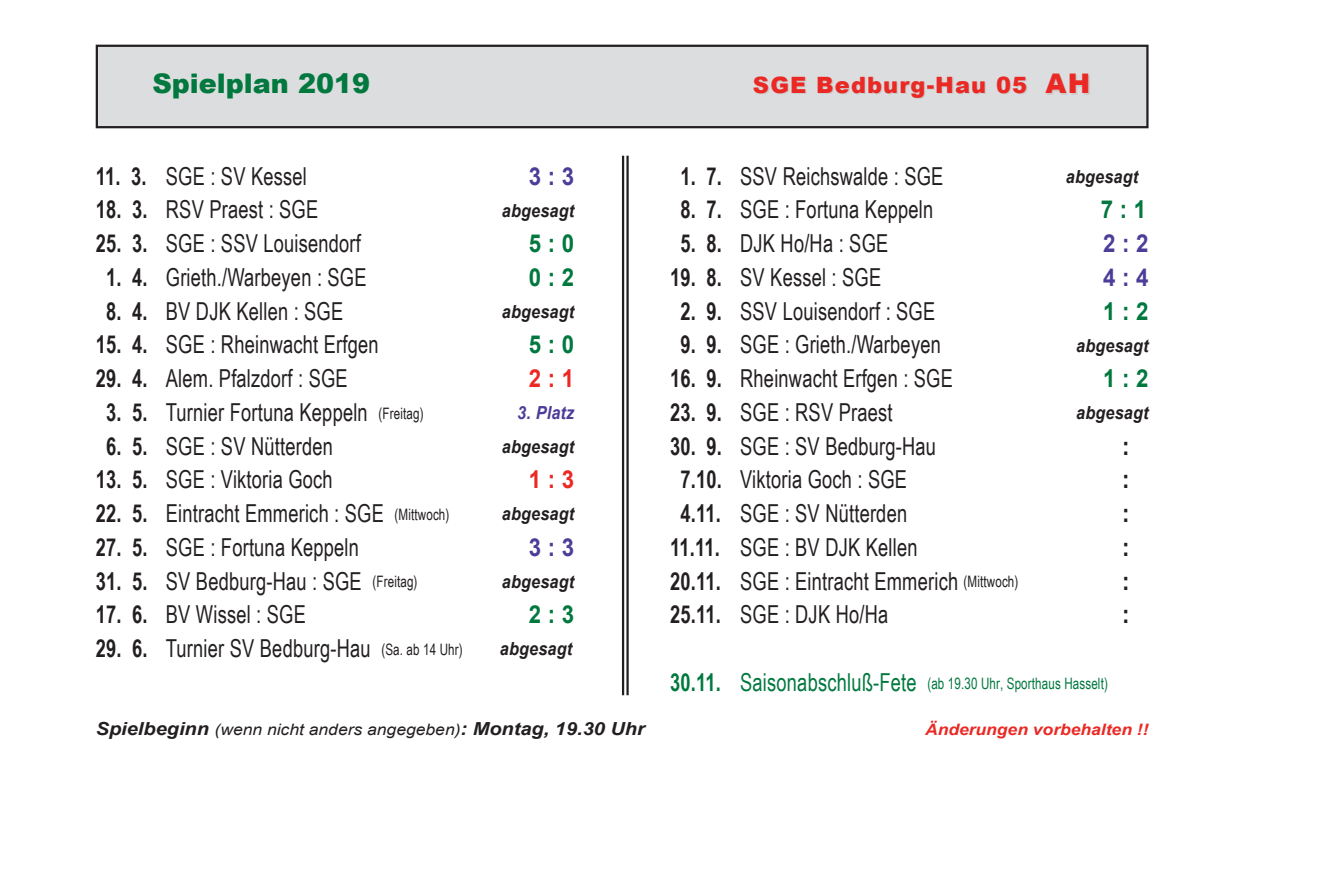
<style>
.page{position:relative;width:1340px;height:893px;background:#fff}
.page>*{position:absolute;margin:0;border:0;box-sizing:border-box;transform-origin:0 0}
.t1{font:900 27px "Arial";color:#00783e}
.t2{font:24.75px "Arial Narrow";letter-spacing:.01em;color:#231f20;scale:.9 1}
.t3{font:700 24.75px "Arial";color:#00783e;scale:.9 1}
.t4{font:700 24.75px "Arial";color:#4d3c98;scale:.9 1}
.t5{font:700 24.75px "Arial";color:#ea2924;scale:.9 1}
.t6{font:900 22.5px "Arial";letter-spacing:.05em;color:#ea2924}
.t7{font:italic 700 18px "Arial";letter-spacing:.01em;color:#231f20;scale:.9 1}
.t8{font:italic 700 18px "Arial";letter-spacing:.01em;color:#231f20;scale:1.11 1}
.t9{font:italic 700 18px "Arial";letter-spacing:.01em;color:#4d3c98;scale:.9 1}
.t10{font:15.75px "Arial Narrow";letter-spacing:.01em;color:#00783e;scale:.9 1}
.t11{font:italic 700 15.75px "Arial";color:#ea2924;scale:1.11 1}
.s1{font-size:27px;color:#ccc}
.s2{font-weight:700}
.s3{font-style:normal;font-size:24.75px;color:#fff}
.s4{font-size:15.75px}
.s5{color:#fff}
.s6{font-weight:700;font-size:24.75px}
.s7{font-size:24.75px}
.s8{font-weight:400;font-size:15.75px}
</style>
<div class="page">
<div style="left:97px;top:46px;width:1050px;height:81px;background:#dcdddf"></div>
<div style="left:96px;top:45px;width:1052px;height:83px;border:2px solid #231f20"></div>
<hr style="left:626px;top:156px;width:2px;height:539px;background:#231f20">
<hr style="left:622px;top:156px;width:2px;height:539px;background:#231f20">
<p class="t1" style="left:152px;top:64px;width:219px">Spielplan 2019</p>
<p class="t6" style="left:753px;top:69px;width:340px">SGE Bedburg-Hau 05 <span class="s1">AH</span></p>
<p class="t2" style="left:96px;top:161px;width:236px"><span class="s2">11. 3.</span> SGE : SV Kessel</p>
<p class="t4" style="left:528px;top:162px;width:52px">3:3</p>
<p class="t2" style="left:96px;top:195px;width:249px"><span class="s2">18. 3.</span> RSV Praest : SGE</p>
<p class="t7" style="left:489px;top:200px;width:96px"><span class="s3">6</span>abgesagt</p>
<p class="t2" style="left:96px;top:229px;width:296px"><span class="s2">25. 3.</span> SGE : SSV Louisendorf</p>
<p class="t3" style="left:528px;top:230px;width:52px">5:0</p>
<p class="t2" style="left:106px;top:263px;width:291px"><span class="s2">1. 4.</span> Grieth./Warbeyen : SGE</p>
<p class="t3" style="left:528px;top:263px;width:52px">0:2</p>
<p class="t2" style="left:106px;top:296px;width:265px"><span class="s2">8. 4.</span> BV DJK Kellen : SGE</p>
<p class="t7" style="left:502px;top:302px;width:82px">abgesagt</p>
<p class="t2" style="left:96px;top:330px;width:316px"><span class="s2">15. 4.</span> SGE : Rheinwacht Erfgen</p>
<p class="t3" style="left:528px;top:331px;width:52px">5:0</p>
<p class="t2" style="left:96px;top:364px;width:281px"><span class="s2">29. 4.</span> Alem. Pfalzdorf : SGE</p>
<p class="t5" style="left:528px;top:365px;width:52px">2:1</p>
<p class="t2" style="left:106px;top:398px;width:354px"><span class="s2">3. 5.</span> Turnier Fortuna Keppeln <span class="s4">(Freitag)</span></p>
<p class="t9" style="left:517px;top:403px;width:65px">3. Platz</p>
<p class="t2" style="left:106px;top:431px;width:253px"><span class="s2">6. 5.</span> SGE : SV Nütterden</p>
<p class="t7" style="left:502px;top:437px;width:82px">abgesagt</p>
<p class="t2" style="left:96px;top:465px;width:265px"><span class="s2">13. 5.</span> SGE : Viktoria Goch</p>
<p class="t5" style="left:528px;top:466px;width:52px">1:3</p>
<p class="t2" style="left:96px;top:499px;width:394px"><span class="s2">22. 5.</span> Eintracht Emmerich : SGE <span class="s4">(Mittwoch)</span></p>
<p class="t7" style="left:502px;top:504px;width:82px">abgesagt</p>
<p class="t2" style="left:96px;top:533px;width:294px"><span class="s2">27. 5.</span> SGE : Fortuna Keppeln</p>
<p class="t4" style="left:528px;top:533px;width:52px">3:3</p>
<p class="t2" style="left:96px;top:566px;width:359px"><span class="s2">31. 5.</span> SV Bedburg-Hau : SGE <span class="s4">(Freitag)</span></p>
<p class="t7" style="left:502px;top:572px;width:82px">abgesagt</p>
<p class="t2" style="left:96px;top:600px;width:235px"><span class="s2">17. 6.</span> BV Wissel : SGE</p>
<p class="t3" style="left:528px;top:601px;width:52px">2:3</p>
<p class="t2" style="left:96px;top:634px;width:409px"><span class="s2">29. 6.</span> Turnier SV Bedburg-Hau <span class="s4">(Sa. ab 14 Uhr)</span></p>
<p class="t7" style="left:500px;top:639px;width:82px">abgesagt</p>
<p class="t2" style="left:680px;top:161px;width:294px"><span class="s2">1. 7.</span> SSV Reichswalde : SGE</p>
<p class="t7" style="left:1065px;top:167px;width:82px">abgesagt</p>
<p class="t2" style="left:680px;top:195px;width:282px"><span class="s2">8. 7.</span> SGE : Fortuna Keppeln</p>
<p class="t3" style="left:1088px;top:196px;width:66px"><span class="s5">6</span>7:1</p>
<p class="t2" style="left:680px;top:229px;width:232px"><span class="s2">5. 8.</span> DJK Ho/Ha : SGE</p>
<p class="t4" style="left:1102px;top:230px;width:52px">2:2</p>
<p class="t2" style="left:670px;top:263px;width:236px"><span class="s2">19. 8.</span> SV Kessel : SGE</p>
<p class="t4" style="left:1102px;top:263px;width:52px">4:4</p>
<p class="t2" style="left:680px;top:296px;width:285px"><span class="s2">2. 9.</span> SSV Louisendorf : SGE</p>
<p class="t3" style="left:1102px;top:297px;width:52px">1:2</p>
<p class="t2" style="left:680px;top:330px;width:291px"><span class="s2">9. 9.</span> SGE : Grieth./Warbeyen</p>
<p class="t7" style="left:1076px;top:335px;width:82px">abgesagt</p>
<p class="t2" style="left:670px;top:364px;width:316px"><span class="s2">16. 9.</span> Rheinwacht Erfgen : SGE</p>
<p class="t3" style="left:1102px;top:365px;width:52px">1:2</p>
<p class="t2" style="left:670px;top:398px;width:249px"><span class="s2">23. 9.</span> SGE : RSV Praest</p>
<p class="t7" style="left:1076px;top:403px;width:82px">abgesagt</p>
<p class="t2" style="left:670px;top:431px;width:297px"><span class="s2">30. 9.</span> SGE : SV Bedburg-Hau</p>
<p class="t2" style="left:680px;top:465px;width:253px"><span class="s2">7.10.</span> Viktoria Goch : SGE</p>
<p class="t2" style="left:680px;top:499px;width:253px"><span class="s2">4.11.</span> SGE : SV Nütterden</p>
<p class="t2" style="left:670px;top:533px;width:276px"><span class="s2">11.11.</span> SGE : BV DJK Kellen</p>
<p class="t2" style="left:670px;top:566px;width:388px"><span class="s2">20.11.</span> SGE : Eintracht Emmerich <span class="s4">(Mittwoch)</span></p>
<p class="t2" style="left:670px;top:600px;width:244px"><span class="s2">25.11.</span> SGE : DJK Ho/Ha</p>
<p class="t10" style="left:670px;top:674px;width:488px"><span class="s6">30.11.</span> <span class="s7">Saisonabschluß-Fete</span> (ab 19.30 Uhr, Sporthaus Hasselt)</p>
<p class="t8" style="left:96px;top:718px;width:496px">Spielbeginn <span class="s8">(wenn nicht anders angegeben)</span>: Montag, 19.30 Uhr</p>
<p class="t11" style="left:925px;top:720px;width:203px">Änderungen vorbehalten !!</p>
</div>
